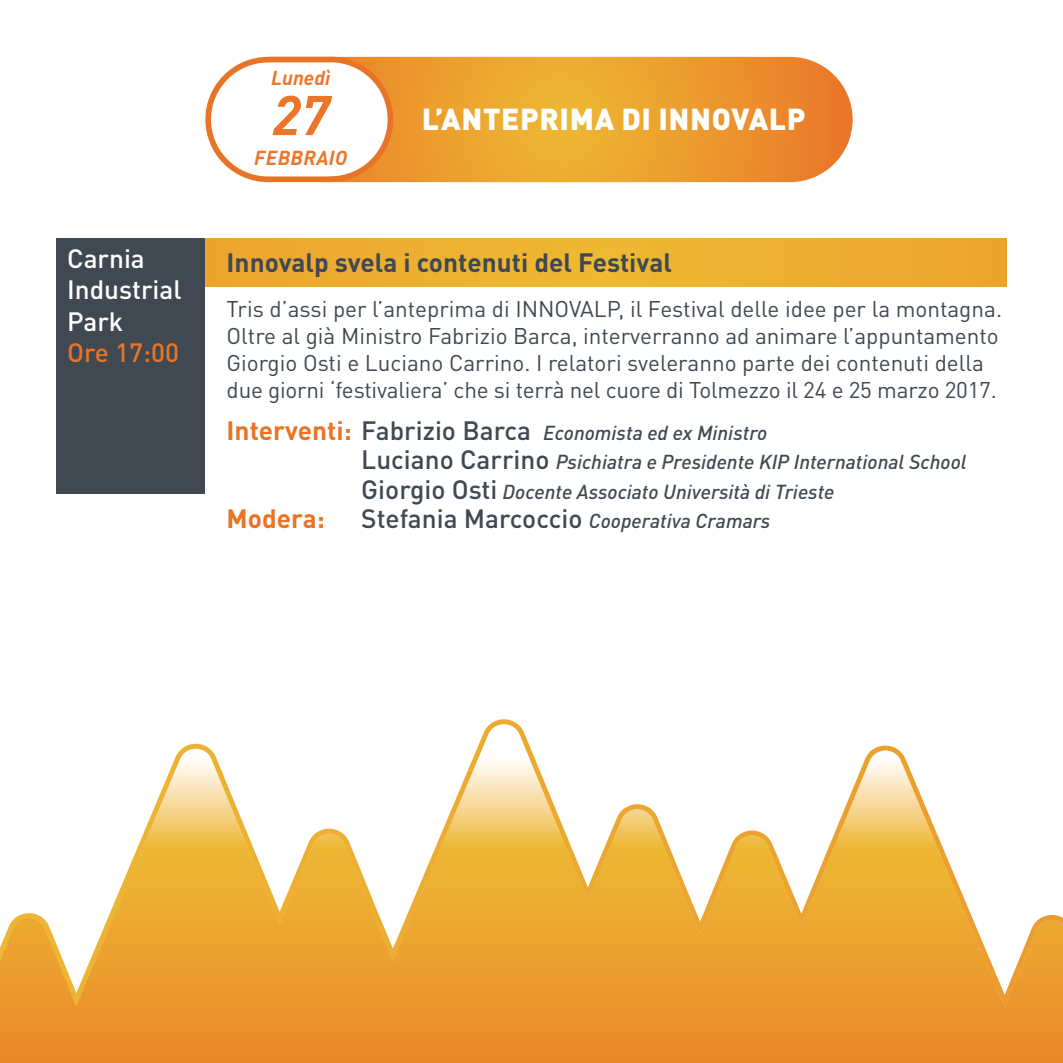
<style>
.page{position:relative;width:1063px;height:1063px;background:#fff}
.page>*{position:absolute;margin:0;border:0;box-sizing:border-box;transform-origin:0 0}
.t1{font:italic 700 55px "DIN Pro";color:#eb7529}
.t2{font:900 30px "DIN Pro";letter-spacing:.02em;color:#fff}
.t3{font:700 26.25px "DIN Pro";color:#404851}
.t4{font:500 26.25px/31.5px "DIN Pro";color:#fff}
.t5{font:500 26.25px "DIN Pro";color:#e87427}
.t6{font:700 26.25px "DIN Pro";color:#e87427}
.t7{font:22.5px/27px "DIN Pro";color:#404851}
.t8{font:italic 500 20px/29.5px "DIN Pro";color:#404851}
.t9{font:italic 700 20px "DIN Pro";letter-spacing:.02em;color:#eb7529}
.s1{font-weight:700;font-style:normal;font-size:26.25px;color:#e87427}
.s2{font-style:normal;font-size:26.25px}
</style>
<div class="page">
<div style="left:205px;top:239px;width:801px;height:48px;background:#edae31"></div>
<div style="left:57px;top:239px;width:148px;height:255px;background:#404851"></div>
<svg style="left:0;top:724px;width:1063px;height:339px"></svg>
<svg style="left:268px;top:57px;width:585px;height:125px;background:#ec9d2e"></svg>
<svg style="left:205px;top:56px;width:191px;height:127px"></svg>
<p class="t9" style="left:271px;top:61px;width:61px">Lunedì</p>
<h1 class="t1" style="left:272px;top:70px;width:58px">27</h1>
<p class="t9" style="left:254px;top:141px;width:95px">FEBBRAIO</p>
<h2 class="t2" style="left:422px;top:94px;width:385px">L’ANTEPRIMA DI INNOVALP</h2>
<p class="t4" style="left:67px;top:240px;width:79px">Carnia</p>
<p class="t3" style="left:227px;top:240px;width:447px">Innovalp svela i contenuti del Festival</p>
<p class="t4" style="left:67px;top:271px;width:116px">Industrial<br>Park</p>
<p class="t5" style="left:67px;top:332px;width:114px">Ore 17:00</p>
<p class="t7" style="left:227px;top:293px;width:777px">Tris d’assi per l’anteprima di INNOVALP, il Festival delle idee per la montagna.<br>Oltre al già Ministro Fabrizio Barca, interverranno ad animare l’appuntamento Giorgio Osti e Luciano Carrino. I relatori sveleranno parte dei contenuti della due giorni ‘festivaliera’ che si terrà nel cuore di Tolmezzo il 24 e 25 marzo 2017.</p>
<p class="t8" style="left:361px;top:416px;width:607px;text-indent:-135px"><span class="s1">Interventi:</span> <span class="s2">Fabrizio Barca</span> Economista ed ex Ministro<br><span class="s2">Luciano Carrino</span> Psichiatra e Presidente KIP International School<br><span class="s2">Giorgio Osti</span> Docente Associato Università di Trieste</p>
<p class="t6" style="left:227px;top:497px;width:100px">Modera:</p>
<p class="t8" style="left:361px;top:504px;width:410px"><span class="s2">Stefania Marcoccio</span> Cooperativa Cramars</p>
</div>
